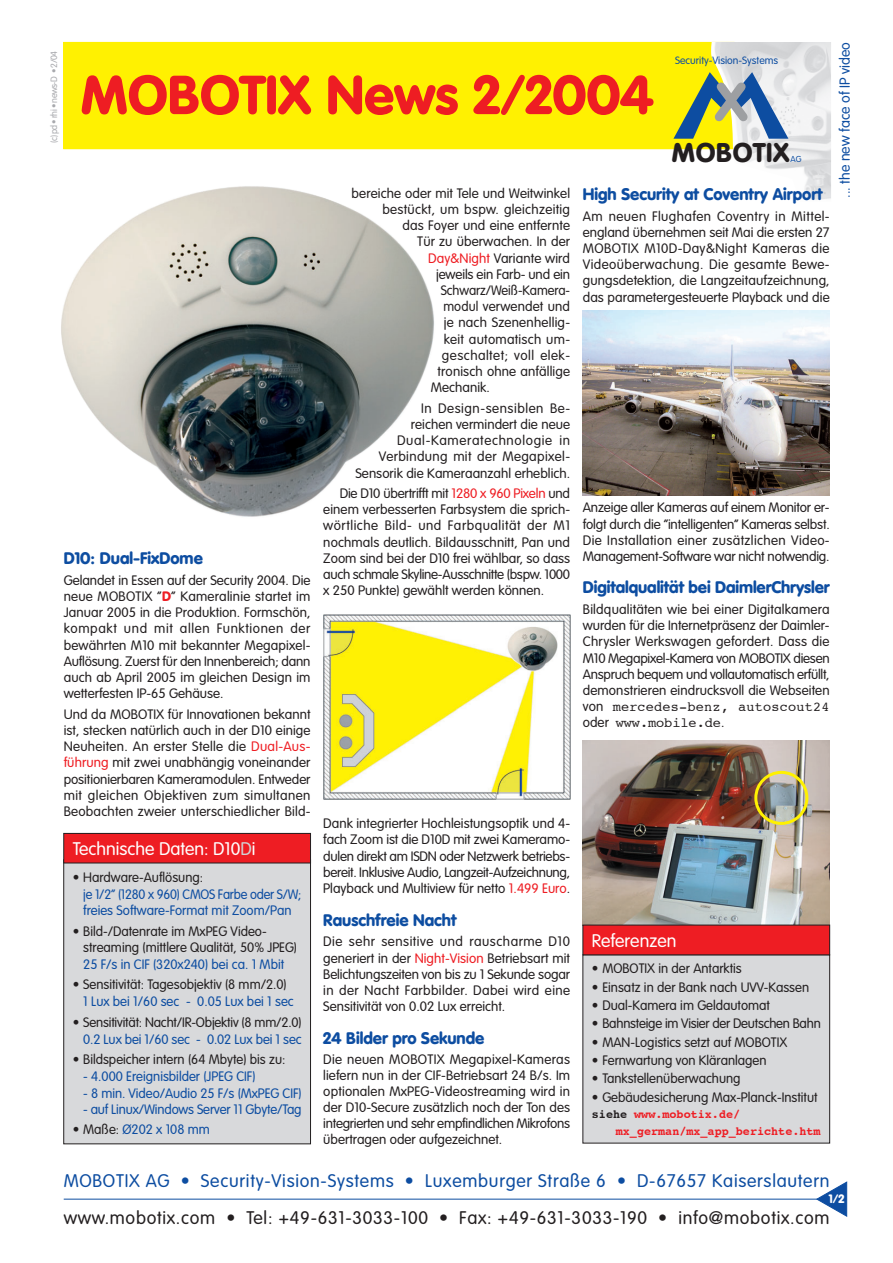
<style>
.page{position:relative;width:893px;height:1263px;background:#fff}
.page>*{position:absolute;margin:0;border:0;box-sizing:border-box;transform-origin:0 0}
.t1{font:900 54px "VAG Rounded LT";color:#ee1d23}
.t2{font:900 53.4px "VAG Rounded LT";color:#9d9fa2}
.t3{font:900 26.7px "VAG Rounded LT";letter-spacing:.025em;color:#231f20}
.t4{font:300 18px "VAG Rounded LT";letter-spacing:.04em;color:#0d4da1}
.t5{font:300 18px "VAG Rounded LT";letter-spacing:.04em;color:#231f20}
.t6{font:300 18px "VAG Rounded LT";color:#fff}
.t7{font:900 16.5px "VAG Rounded LT";color:#0d4da1}
.t8{font:300 14.25px "VAG Rounded LT";color:#0d4da1}
.t9{font:300 13.5px/16.2px "VAG Rounded LT";color:#231f20;text-align:justify}
.t10{font:300 13.5px "VAG Rounded LT";color:#0d4da1}
.t11{font:300 13.5px/16.2px "VAG Rounded LT";letter-spacing:.025em;color:#231f20;text-align:right}
.t12{font:300 13.5px/16.2px "VAG Rounded LT";color:#0d4da1;scale:.95 1}
.t13{font:13.5px/16.2px "Courier";letter-spacing:.015em;color:#231f20}
.t14{font:300 13.5px "VAG Rounded LT";letter-spacing:.02em;color:#231f20}
.t15{font:300 13.5px "VAG Rounded LT";color:#231f20;scale:.96 1}
.t16{font:300 13.5px "VAG Rounded LT";letter-spacing:.035em;color:#231f20}
.t17{font:700 12px/16.5px "Courier";color:#ee1d23}
.t18{font:900 12px "VAG Rounded LT";color:#fff}
.t19{font:300 10.5px "VAG Rounded LT";color:#0d4da1}
.t20{font:300 9px "VAG Rounded LT";letter-spacing:-.06em;color:#a8a9ad}
.t21{font:300 8.55px "VAG Rounded LT";color:#0d4da1}
.s1{font-weight:900;color:#ee1d23}
.s2{color:#ee1d23}
.s3{color:#d1d2d4}
.s4{color:#231f20}
.s5{font-family:"VAG Rounded LT";font-weight:300}
</style>
<div class="page">
<div style="left:64px;top:42px;width:669px;height:107px;background:#fff101"></div>
<svg style="left:815px;top:1181px;width:32px;height:36px"></svg>
<img style="left:710px;top:42px;width:25px;height:108px">
<svg style="left:673px;top:72px;width:115px;height:67px"></svg>
<hr style="left:64px;top:1199px;width:752px;height:1px;background:#0d4da1">
<img style="left:582px;top:740px;width:247px;height:185px">
<img style="left:582px;top:310px;width:247px;height:185px">
<div style="left:582px;top:955px;width:247px;height:188px;background:#d8d9db"></div>
<div style="left:582px;top:925px;width:247px;height:30px;background:#ee1d23"></div>
<img style="left:61px;top:186px;width:373px;height:331px">
<div style="left:64px;top:860px;width:246px;height:284px;background:#d8d9db"></div>
<div style="left:63px;top:859px;width:248px;height:285px;border:1px solid #231f20"></div>
<div style="left:64px;top:833px;width:246px;height:30px;background:#ee1d23"></div>
<div style="left:63px;top:833px;width:248px;height:30px;border:1px solid #231f20"></div>
<img style="left:323px;top:614px;width:247px;height:186px">
<div style="left:754px;top:771px;width:54px;height:54px;border:3px solid #fff101;border-radius:50%"></div>
<p class="t20" style="left:50px;top:143px;width:93px;rotate:-90deg">(c) pd • rhi • news-D • 2/04</p>
<h1 class="t1" style="left:81px;top:73px;width:574px">MOBOTIX News 2/2004</h1>
<p class="t19" style="left:675px;top:56px;width:105px">Security-Vision-Systems</p>
<h2 class="t2" style="left:714px;top:80px;width:34px">X</h2>
<h3 class="t3" style="left:671px;top:141px;width:119px">MOBOTIX</h3>
<p class="t21" style="left:790px;top:155px;width:12px">AG</p>
<p class="t7" style="left:64px;top:552px;width:141px">D10: Dual-FixDome</p>
<p class="t9" style="left:64px;top:573px;width:248px">Gelandet in Essen auf der Security 2004. Die neue MOBOTIX “<span class="s1">D</span>” Kameralinie startet im Januar 2005 in die Produktion. Formschön, kompakt und mit allen Funktionen der bewährten M10 mit bekannter Megapixel-Auflösung. Zuerst für den Innenbereich; dann auch ab April 2005 im gleichen Design im wetterfesten IP-65 Gehäuse.</p>
<p class="t9" style="left:64px;top:707px;width:248px">Und da MOBOTIX für Innovationen bekannt ist, stecken natürlich auch in der D10 einige Neuheiten. An erster Stelle die <span class="s2">Dual-Aus&shy;führung</span> mit zwei unabhängig voneinander positionierbaren Kameramodulen. Entweder mit gleichen Objektiven zum simultanen Beobachten zweier unterschiedlicher Bild-</p>
<h3 class="t6" style="left:73px;top:841px;width:184px">Technische Daten: D10<span class="s3">D</span>i</h3>
<p class="t9" style="left:73px;top:870px;width:132px">• Hardware-Auflösung:</p>
<p class="t12" style="left:83px;top:887px;width:231px">je 1/2” (1280 x 960) CMOS Farbe oder S/W; freies Software-Format mit Zoom/Pan</p>
<p class="t9" style="left:83px;top:924px;width:215px;text-indent:-10px">• Bild-/Datenrate im MxPEG Video&shy;streaming (mittlere Qualität, 50% JPEG)</p>
<p class="t10" style="left:83px;top:958px;width:202px">25 F/s in CIF (320x240) bei ca. 1 Mbit</p>
<p class="t9" style="left:73px;top:977px;width:215px">• Sensitivität: Tagesobjektiv (8 mm/2.0)</p>
<p class="t10" style="left:83px;top:996px;width:212px">1 Lux bei 1/60 sec - 0.05 Lux bei 1 sec</p>
<p class="t9" style="left:73px;top:1015px;width:230px">• Sensitivität: Nacht/IR-Objektiv (8 mm/2.0)</p>
<p class="t10" style="left:83px;top:1033px;width:220px">0.2 Lux bei 1/60 sec - 0.02 Lux bei 1 sec</p>
<p class="t9" style="left:73px;top:1052px;width:214px">• Bildspeicher intern (64 Mbyte) bis zu:</p>
<p class="t10" style="left:83px;top:1071px;width:174px">- 4.000 Ereignisbilder (JPEG CIF)</p>
<p class="t10" style="left:83px;top:1087px;width:220px">- 8 min. Video/Audio 25 F/s (MxPEG CIF)</p>
<p class="t10" style="left:83px;top:1103px;width:220px">- auf Linux/Windows Server 11 Gbyte/Tag</p>
<p class="t10" style="left:73px;top:1124px;width:139px"><span class="s4">• Maße:</span> Ø202 x 108 mm</p>
<p class="t9" style="left:351px;top:186px;width:220px">bereiche oder mit Tele und Weitwinkel</p>
<p class="t14" style="left:382px;top:204px;width:189px">bestückt, um bspw. gleichzeitig</p>
<p class="t9" style="left:402px;top:218px;width:169px">das Foyer und eine entfernte</p>
<p class="t9" style="left:417px;top:235px;width:154px">Tür zu überwachen. In der</p>
<p class="t9" style="left:428px;top:251px;width:143px"><span class="s2">Day&amp;Night</span> Variante wird</p>
<p class="t9" style="left:436px;top:267px;width:135px">jeweils ein Farb- und ein</p>
<p class="t15" style="left:440px;top:285px;width:136px">Schwarz/Weiß-Kamera-</p>
<p class="t15" style="left:443px;top:301px;width:133px">modul verwendet und</p>
<p class="t9" style="left:443px;top:316px;width:128px">je nach Szenenhellig-</p>
<p class="t14" style="left:443px;top:333px;width:128px">keit automatisch um-</p>
<p class="t16" style="left:442px;top:349px;width:130px">geschaltet; voll elek-</p>
<p class="t9" style="left:437px;top:364px;width:134px">tronisch ohne anfällige</p>
<p class="t9" style="left:431px;top:380px;width:60px">Mechanik.</p>
<p class="t11" style="left:355px;top:401px;width:216px">In Design-sensiblen Be-<br>reichen vermindert die neue<br>Dual-Kameratechnologie in<br>Verbindung mit der Megapixel-<br>Sensorik die Kameraanzahl erheblich.</p>
<p class="t9" style="left:323px;top:486px;width:248px;text-indent:16px">Die D10 übertrifft mit <span class="s2">1280 x 960 Pixeln</span> und einem verbesserten Farbsystem die sprich&shy;wörtliche Bild- und Farbqualität der M1 nochmals deutlich. Bildausschnitt, Pan und Zoom sind bei der D10 frei wählbar, so dass auch schmale Skyline-Ausschnitte (bspw. 1000 x 250 Punkte) gewählt werden können.</p>
<p class="t7" style="left:582px;top:187px;width:241px">High Security at Coventry Airport</p>
<p class="t9" style="left:582px;top:209px;width:248px">Am neuen Flughafen Coventry in Mittel&shy;england übernehmen seit Mai die ersten 27<br>MOBOTIX M10D-Day&amp;Night Kameras die Videoüberwachung. Die gesamte Bewe&shy;gungsdetektion, die Langzeitaufzeichnung, das parametergesteuerte Playback und die</p>
<p class="t9" style="left:582px;top:500px;width:248px">Anzeige aller Kameras auf einem Monitor er&shy;folgt durch die “intelligenten” Kameras selbst.<br>Die Installation einer zusätzlichen Video-Management-Software war nicht notwendig.</p>
<p class="t7" style="left:582px;top:581px;width:248px">Digitalqualität bei DaimlerChrysler</p>
<p class="t9" style="left:582px;top:602px;width:248px">Bildqualitäten wie bei einer Digitalkamera wurden für die Internetpräsenz der Daimler-Chrysler Werkswagen gefordert. Dass die M10 Megapixel-Kamera von MOBOTIX diesen Anspruch bequem und vollautomatisch erfüllt, demonstrieren eindrucksvoll die Webseiten</p>
<p class="t13" style="left:582px;top:700px;width:248px"><span class="s5">von</span> mercedes-benz, autoscout24 <span class="s5">oder</span> www.mobile.de<span class="s5">.</span></p>
<p class="t9" style="left:323px;top:816px;width:248px">Dank integrierter Hochleistungsoptik und 4- fach Zoom ist die D10D mit zwei Kameramo&shy;dulen direkt am ISDN oder Netzwerk betriebs&shy;bereit. Inklusive Audio, Langzeit-Aufzeichnung, Playback und Multiview für netto <span class="s2">1.499 Euro</span>.</p>
<p class="t7" style="left:323px;top:913px;width:135px">Rauschfreie Nacht</p>
<p class="t9" style="left:323px;top:934px;width:248px">Die sehr sensitive und rauscharme D10 generiert in der <span class="s2">Night-Vision</span> Betriebsart mit Belichtungszeiten von bis zu 1 Sekunde sogar in der Nacht Farbbilder. Dabei wird eine Sensitivität von 0.02 Lux erreicht.</p>
<p class="t7" style="left:323px;top:1031px;width:163px">24 Bilder pro Sekunde</p>
<p class="t9" style="left:323px;top:1052px;width:248px">Die neuen MOBOTIX Megapixel-Kameras liefern nun in der CIF-Betriebsart 24 B/s. Im optionalen MxPEG-Videostreaming wird in der D10-Secure zusätzlich noch der Ton des integrierten und sehr empfindlichen Mikrofons übertragen oder aufgezeichnet.</p>
<h3 class="t6" style="left:591px;top:933px;width:86px">Referenzen</h3>
<p class="t9" style="left:591px;top:961px;width:151px">• MOBOTIX in der Antarktis</p>
<p class="t9" style="left:591px;top:980px;width:219px">• Einsatz in der Bank nach UVV-Kassen</p>
<p class="t9" style="left:591px;top:998px;width:180px">• Dual-Kamera im Geldautomat</p>
<p class="t9" style="left:591px;top:1016px;width:230px">• Bahnsteige im Visier der Deutschen Bahn</p>
<p class="t9" style="left:591px;top:1035px;width:197px">• MAN-Logistics setzt auf MOBOTIX</p>
<p class="t9" style="left:591px;top:1053px;width:176px">• Fernwartung von Kläranlagen</p>
<p class="t9" style="left:591px;top:1071px;width:150px">• Tankstellenüberwachung</p>
<p class="t9" style="left:591px;top:1090px;width:227px">• Gebäudesicherung Max-Planck-Institut</p>
<p class="t17" style="left:615px;top:1107px;width:206px;text-indent:-24px"><span class="s4">siehe</span> www.mobotix.de/ mx_german/mx_app_berichte.htm</p>
<p class="t8" style="left:838px;top:198px;width:157px;rotate:-90deg">... the new face of IP video</p>
<h3 class="t4" style="left:64px;top:1173px;width:767px">MOBOTIX AG • Security-Vision-Systems • Luxemburger Straße 6 • D-67657 Kaiserslautern</h3>
<h3 class="t5" style="left:64px;top:1210px;width:767px">www.mobotix.com • Tel: +49-631-3033-100 • Fax: +49-631-3033-190 • info@mobotix.com</h3>
<p class="t18" style="left:828px;top:1194px;width:17px">1/2</p>
</div>
